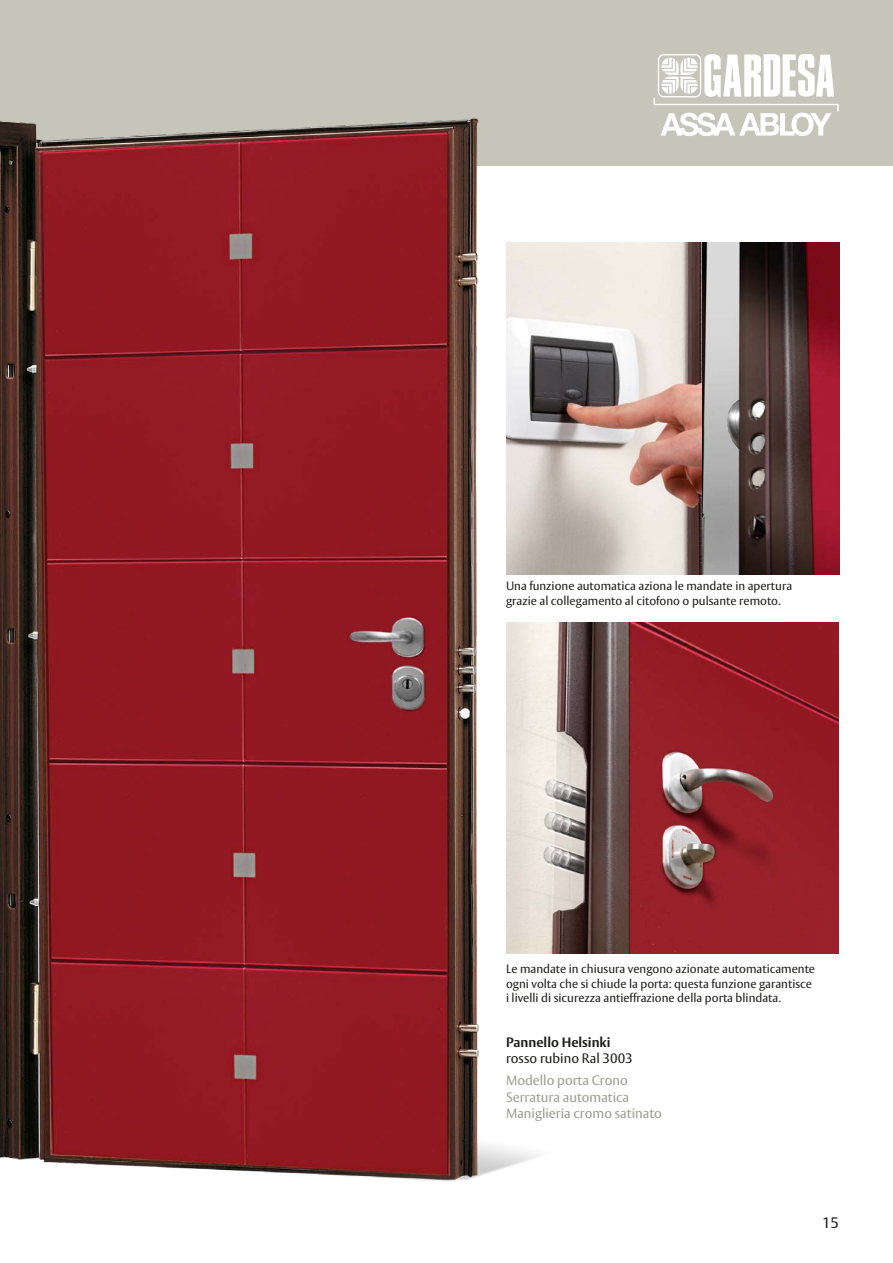
<style>
.page{position:relative;width:893px;height:1263px;background:#fff}
.page>*{position:absolute;margin:0;border:0;box-sizing:border-box;transform-origin:0 0}
.t1{font:15px "ASSA Vesta";color:#1d1d1b}
.t2{font:13.5px/16.2px "ASSA Vesta";color:#9d9c93}
.t3{font:13.5px "ASSA Vesta";color:#1d1d1b}
.t4{font:700 13.5px "ASSA Vesta";color:#1d1d1b}
.t5{font:12px/14.4px "ASSA Vesta";color:#1d1d1b}
</style>
<div class="page">
<div style="left:0;top:0;width:893px;height:166px;background:#c6c5ba"></div>
<svg style="left:653px;top:54px;width:186px;height:82px"></svg>
<img style="left:0;top:118px;width:579px;height:1063px">
<img style="left:506px;top:622px;width:333px;height:332px">
<img style="left:506px;top:243px;width:231px;height:332px">
<img style="left:702px;top:243px;width:137px;height:331px">
<p class="t5" style="left:506px;top:580px;width:288px">Una funzione automatica aziona le mandate in apertura grazie al collegamento al citofono o pulsante remoto.</p>
<p class="t5" style="left:506px;top:962px;width:311px">Le mandate in chiusura vengono azionate automaticamente ogni volta che si chiude la porta: questa funzione garantisce i livelli di sicurezza antieffrazione della porta blindata.</p>
<p class="t4" style="left:506px;top:1033px;width:106px">Pannello Helsinki</p>
<p class="t3" style="left:506px;top:1050px;width:128px">rosso rubino Ral 3003</p>
<p class="t2" style="left:506px;top:1073px;width:157px">Modello porta Crono<br>Serratura automatica<br>Maniglieria cromo satinato</p>
<p class="t1" style="left:822px;top:1213px;width:18px">15</p>
</div>
